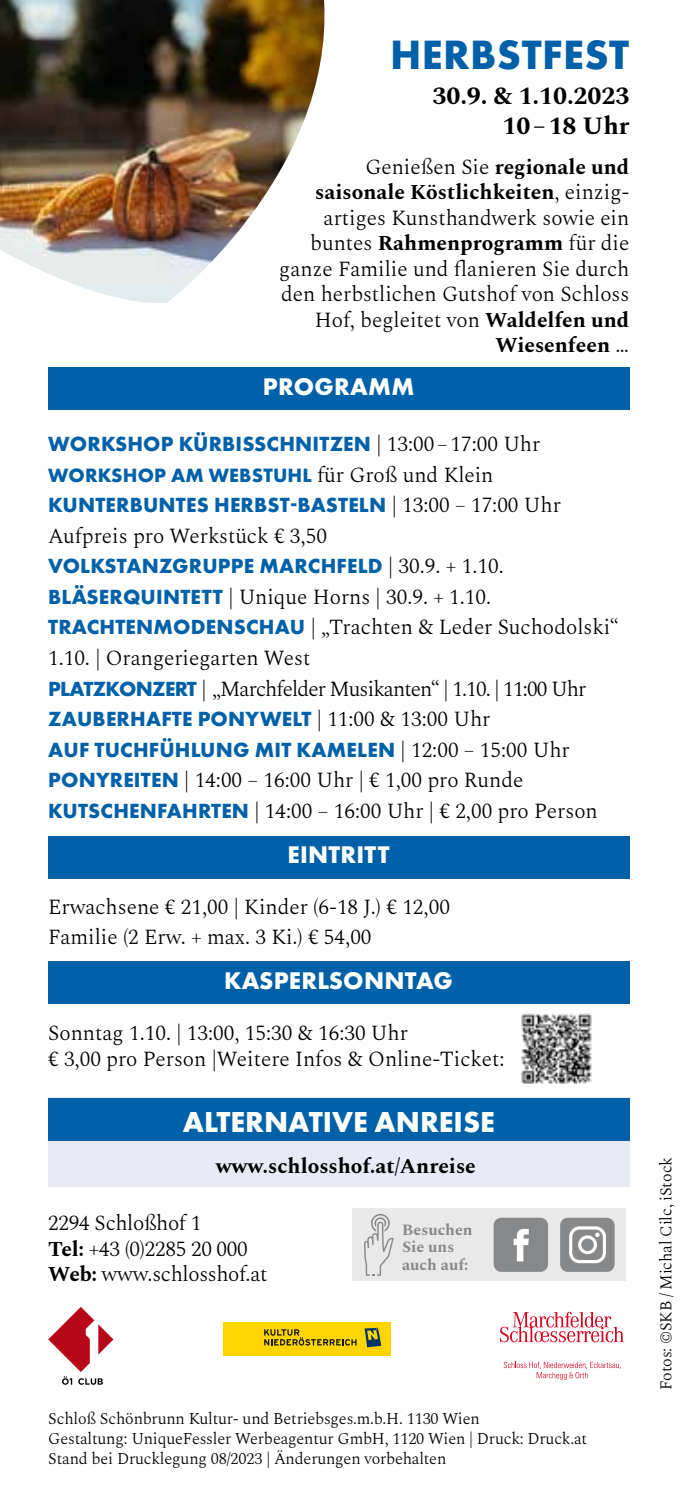
<style>
.page{position:relative;width:688px;height:1489px;background:#fff}
.page>*{position:absolute;margin:0;border:0;box-sizing:border-box;transform-origin:0 0}
.t1{font:700 42.5px "Futura PT";letter-spacing:.01em;color:#0061a9}
.t2{font:700 30px "Futura PT";color:#fff}
.t3{font:700 25px "Futura PT";letter-spacing:.01em;color:#fff}
.t4{font:700 25px/30px "Spectral";letter-spacing:-.005em;color:#000;text-align:right}
.t5{font:300 21.25px/25.5px "Spectral";color:#000}
.t6{font:700 21.25px/30.5px "Futura PT";letter-spacing:.01em;color:#0061a9}
.t7{font:700 21.25px "Spectral";color:#000}
.t8{font:700 20px "Futura PT";letter-spacing:.01em;color:#0061a9}
.t9{font:300 16.25px/20px "Spectral";letter-spacing:-.01em;color:#000}
.t10{font:700 15.75px/17.5px "Spectral";color:#87888a}
.s1{font-weight:700}
.s2{font-family:"Spectral";font-weight:300;color:#000}
.s3{font-family:"Spectral";font-weight:300;font-size:21.25px;color:#000}
.s4{font-family:"Futura PT";font-weight:700;color:#0061a9}
</style>
<div class="page">
<div style="left:48px;top:367px;width:581px;height:42px;background:#0061a9"></div>
<div style="left:48px;top:836px;width:581px;height:43px;background:#0061a9"></div>
<div style="left:48px;top:960px;width:581px;height:43px;background:#0061a9"></div>
<img style="left:0;top:0;width:325px;height:303px">
<div style="left:223px;top:1322px;width:167px;height:33px;background:#fed500"></div>
<svg style="left:264px;top:1329px;width:92px;height:16px"></svg>
<svg style="left:364px;top:1327px;width:17px;height:20px"></svg>
<svg style="left:48px;top:1307px;width:65px;height:77px"></svg>
<svg style="left:499px;top:1311px;width:125px;height:31px"></svg>
<svg style="left:503px;top:1361px;width:117px;height:18px"></svg>
<div style="left:352px;top:1207px;width:273px;height:73px;background:#e9e9ea"></div>
<div style="left:493px;top:1217px;width:55px;height:54px;background:#87888a;border-radius:8px"></div>
<svg style="left:513px;top:1229px;width:15px;height:32px"></svg>
<div style="left:560px;top:1217px;width:54px;height:54px;background:#87888a;border-radius:8px"></div>
<svg style="left:569px;top:1226px;width:36px;height:37px"></svg>
<svg style="left:364px;top:1213px;width:30px;height:62px"></svg>
<div style="left:48px;top:1097px;width:581px;height:89px;background:#e8eaf5"></div>
<div style="left:48px;top:1098px;width:581px;height:42px;background:#0061a9"></div>
<img style="left:521px;top:1013px;width:71px;height:71px">
<h1 class="t1" style="left:390px;top:27px;width:240px">HERBSTFEST</h1>
<p class="t4" style="left:432px;top:78px;width:198px">30.9. &amp; 1.10.2023<br>10 – 18 Uhr</p>
<p class="t5" style="left:279px;top:152px;width:351px;text-align:right">Genießen Sie <span class="s1">regionale und saisonale Köstlichkeiten</span>, einzig&shy;artiges Kunsthandwerk sowie ein buntes <span class="s1">Rahmenprogramm</span> für die ganze Familie und flanieren Sie durch den herbstlichen Gutshof von Schloss<br>Hof, begleitet von <span class="s1">Waldelfen und<br>Wiesenfeen</span> …</p>
<p class="t3" style="left:263px;top:371px;width:153px">PROGRAMM</p>
<p class="t6" style="left:48px;top:428px;width:493px">WORKSHOP KÜRBISSCHNITZEN <span class="s2">| 13:00 – 17:00 Uhr</span></p>
<p class="t8" style="left:48px;top:462px;width:446px">WORKSHOP AM WEBSTUHL <span class="s3">für Groß und Klein</span></p>
<p class="t6" style="left:48px;top:489px;width:514px">KUNTERBUNTES HERBST-BASTELN <span class="s2">| 13:00 – 17:00 Uhr</span></p>
<p class="t5" style="left:48px;top:521px;width:280px">Aufpreis pro Werkstück € 3,50</p>
<p class="t6" style="left:48px;top:550px;width:457px">VOLKSTANZGRUPPE MARCHFELD <span class="s2">| 30.9. + 1.10.</span></p>
<p class="t5" style="left:48px;top:580px;width:572px;line-height:30.5px"><span class="s4">BLÄSERQUINTETT</span> | Unique Horns | 30.9. + 1.10.<br><span class="s4">TRACHTENMODENSCHAU</span> | „Trachten &amp; Leder Suchodolski“ 1.10. | Orangeriegarten West<br><span class="s4">PLATZKONZERT</span> | „Marchfelder Musikanten“ | 1.10. | 11:00 Uhr</p>
<p class="t6" style="left:48px;top:703px;width:523px">ZAUBERHAFTE PONYWELT <span class="s2">| 11:00 &amp; 13:00 Uhr<br></span>AUF TUCHFÜHLUNG MIT KAMELEN <span class="s2">| 12:00 – 15:00 Uhr</span></p>
<p class="t5" style="left:48px;top:763px;width:551px;line-height:30.5px"><span class="s4">PONYREITEN</span> | 14:00 – 16:00 Uhr | € 1,00 pro Runde<br><span class="s4">KUTSCHENFAHRTEN</span> | 14:00 – 16:00 Uhr | € 2,00 pro Person</p>
<p class="t3" style="left:287px;top:838px;width:103px">EINTRITT</p>
<p class="t5" style="left:48px;top:889px;width:403px;line-height:30.5px">Erwachsene € 21,00 | Kinder (6-18 J.) € 12,00<br>Familie (2 Erw. + max. 3 Ki.) € 54,00</p>
<p class="t3" style="left:224px;top:964px;width:230px">KASPERLSONNTAG</p>
<p class="t5" style="left:48px;top:1018px;width:458px">Sonntag 1.10. | 13:00, 15:30 &amp; 16:30 Uhr<br>€ 3,00 pro Person |Weitere Infos &amp; Online-Ticket:</p>
<h2 class="t2" style="left:183px;top:1103px;width:313px">ALTERNATIVE ANREISE</h2>
<p class="t7" style="left:216px;top:1149px;width:261px">www.schlosshof.at/Anreise</p>
<p class="t5" style="left:48px;top:1208px;width:221px">2294 Schloßhof 1<br><span class="s1">Tel:</span> +43 (0)2285 20 000<br><span class="s1">Web:</span> www.schlosshof.at</p>
<p class="t10" style="left:402px;top:1219px;width:72px">Besuchen<br>Sie uns auch auf:</p>
<p class="t9" style="left:48px;top:1406px;width:540px">Schloß Schönbrunn Kultur- und Betriebsges.m.b.H. 1130 Wien<br>Gestaltung: UniqueFessler Werbeagentur GmbH, 1120 Wien | Druck: Druck.at<br>Stand bei Drucklegung 08/2023 | Änderungen vorbehalten</p>
<p class="t9" style="left:654px;top:1389px;width:234px;rotate:-90deg">Fotos: ©SKB / Michal Cilc, iStock</p>
</div>
